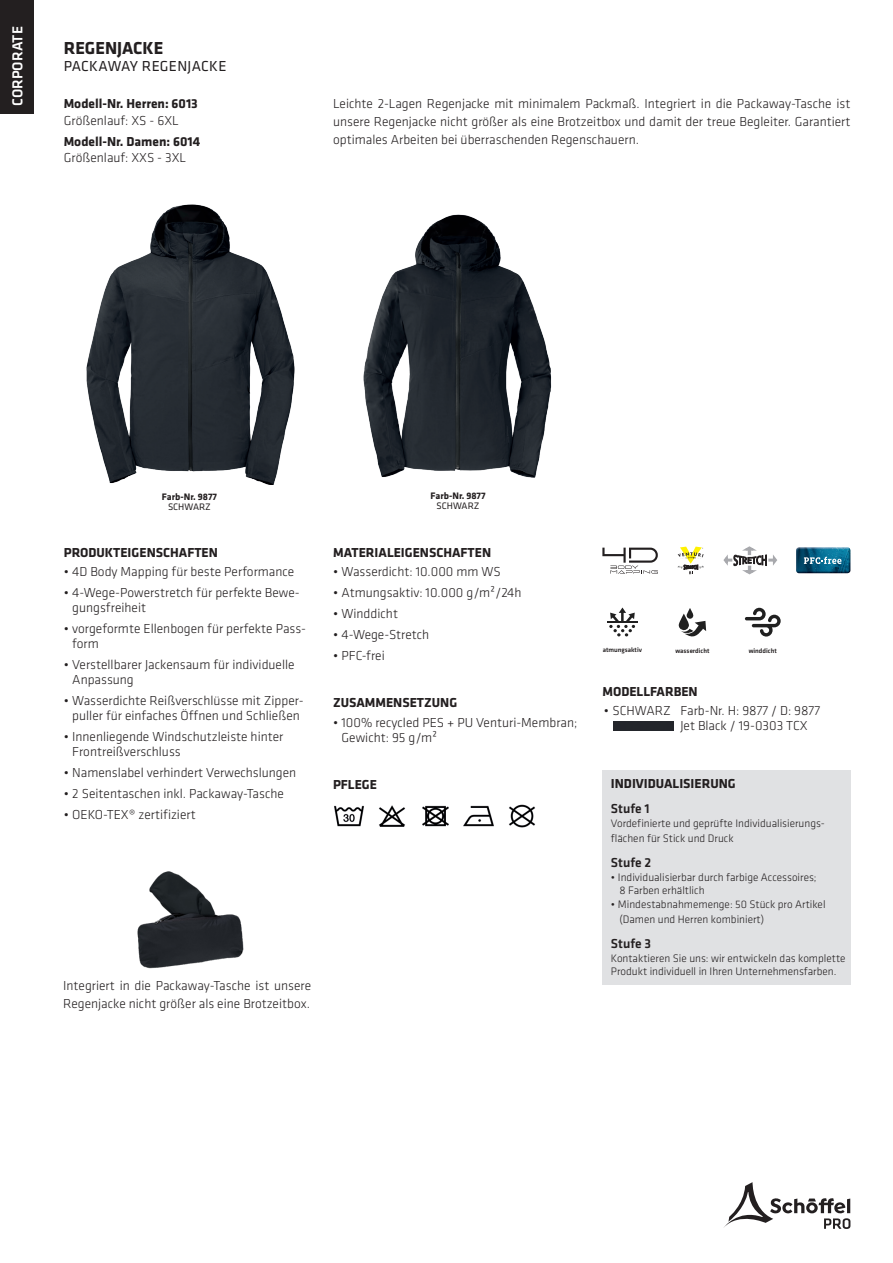
<style>
.page{position:relative;width:893px;height:1263px;background:#fff}
.page>*{position:absolute;margin:0;border:0;box-sizing:border-box;transform-origin:0 0}
.Titel{font:18px "Klavika Basic Bold zmod";color:#231f20}
.Titel-2{font:15px "Klavika Basic Regular zmod";letter-spacing:.02em;color:#231f20}
.t1{font:500 15px "Klavika Basic";color:#fff}
.fließtext_blocksatz{font:13.5px/15px "Klavika Basic Light zmod";color:#231f20}
.fließtext{font:13.5px/16.5px "Klavika Basic Bold zmod";color:#231f20}
.Unterpunkte{font:13.5px "Klavika Basic Bold zmod";color:#231f20}
.Störer_Unterpunkte{font:13.5px "Klavika Basic Bold zmod";color:#231f20}
.Störer{font:500 13.5px "Klavika Basic";color:#231f20}
.Störer_USP_Text_Grad{font:11.25px/13.5px "Klavika Basic Light zmod";color:#231f20}
.Störer-2{font:11.25px/15px "Klavika Basic Light zmod";color:#231f20}
.Farbname{font:9.75px "Klavika Basic Bold zmod";color:#231f20}
.Farbname-2{font:9.75px "Klavika Basic Regular zmod";color:#231f20}
.Fließtext_linksb{font:500 6.75px "Klavika Basic";color:#231f20}
.s1{font-family:"Klavika Basic Light zmod"}
</style>
<div class="page">
<div style="left:0;top:0;width:34px;height:113px;background:#231f20"></div>
<svg style="left:724px;top:1182px;width:126px;height:47px"></svg>
<img style="left:334px;top:805px;width:30px;height:22px">
<img style="left:379px;top:805px;width:26px;height:22px">
<img style="left:422px;top:805px;width:27px;height:22px">
<img style="left:463px;top:805px;width:31px;height:22px">
<img style="left:509px;top:804px;width:26px;height:24px">
<img style="left:363px;top:214px;width:189px;height:264px">
<img style="left:86px;top:204px;width:209px;height:281px">
<svg style="left:602px;top:548px;width:56px;height:26px"></svg>
<img style="left:798px;top:573px;width:50px;height:1px">
<img style="left:796px;top:547px;width:54px;height:26px">
<svg style="left:804px;top:557px;width:37px;height:7px"></svg>
<svg style="left:678px;top:547px;width:26px;height:27px"></svg>
<svg style="left:723px;top:546px;width:54px;height:28px"></svg>
<svg style="left:609px;top:607px;width:26px;height:29px"></svg>
<hr style="left:607px;top:621px;width:30px;height:2px;background:#202020">
<svg style="left:679px;top:608px;width:27px;height:29px"></svg>
<svg style="left:745px;top:608px;width:36px;height:29px"></svg>
<img style="left:613px;top:721px;width:60px;height:9px">
<div style="left:602px;top:771px;width:248px;height:214px;background:#e0e1e3"></div>
<img style="left:137px;top:871px;width:107px;height:98px">
<p class="t1" style="left:8px;top:106px;width:81px;rotate:-90deg">CORPORATE</p>
<p class="Titel" style="left:64px;top:35px;width:101px">REGENJACKE</p>
<p class="Titel-2" style="left:64px;top:56px;width:164px">PACKAWAY REGENJACKE</p>
<p class="fließtext" style="left:64px;top:95px;width:136px">Modell-Nr. Herren: 6013<br><span class="s1">Größenlauf: XS - 6XL</span></p>
<p class="fließtext" style="left:64px;top:132px;width:138px">Modell-Nr. Damen: 6014<br><span class="s1">Größenlauf: XXS - 3XL</span></p>
<p class="fließtext_blocksatz" style="left:333px;top:94px;width:519px;line-height:18px;text-align:justify">Leichte 2-Lagen Regenjacke mit minimalem Packmaß. Integriert in die Packaway-Tasche ist unsere Regenjacke nicht größer als eine Brotzeitbox und damit der treue Begleiter. Garantiert optimales Arbeiten bei überraschenden Regenschauern.</p>
<p class="Farbname" style="left:162px;top:489px;width:56px">Farb-Nr. 9877</p>
<p class="Farbname-2" style="left:168px;top:501px;width:44px">SCHWARZ</p>
<p class="Unterpunkte" style="left:64px;top:542px;width:156px">PRODUKTEIGENSCHAFTEN</p>
<p class="fließtext_blocksatz" style="left:64px;top:564px;width:232px">• 4D Body Mapping für beste Performance</p>
<p class="fließtext_blocksatz" style="left:72px;top:585px;width:229px;text-indent:-9px">• 4-Wege-Powerstretch für perfekte Bewe&shy;gungsfreiheit</p>
<p class="fließtext_blocksatz" style="left:72px;top:621px;width:235px;text-indent:-9px">• vorgeformte Ellenbogen für perfekte Pass&shy;form</p>
<p class="fließtext_blocksatz" style="left:72px;top:657px;width:224px;text-indent:-9px">• Verstellbarer Jackensaum für individuelle<br>Anpassung</p>
<p class="fließtext_blocksatz" style="left:64px;top:693px;width:242px;text-align:center">• Wasserdichte Reißverschlüsse mit Zipper&shy;puller für einfaches Öffnen und Schließen</p>
<p class="fließtext_blocksatz" style="left:72px;top:729px;width:213px;text-indent:-9px">• Innenliegende Windschutzleiste hinter<br>Frontreißverschluss</p>
<p class="fließtext_blocksatz" style="left:64px;top:765px;width:234px">• Namenslabel verhindert Verwechslungen</p>
<p class="fließtext_blocksatz" style="left:64px;top:786px;width:222px">• 2 Seitentaschen inkl. Packaway-Tasche</p>
<p class="fließtext_blocksatz" style="left:64px;top:806px;width:133px">• OEKO-TEX® zertifiziert</p>
<p class="Farbname" style="left:431px;top:488px;width:56px">Farb-Nr. 9877</p>
<p class="Farbname-2" style="left:437px;top:499px;width:44px">SCHWARZ</p>
<p class="Unterpunkte" style="left:333px;top:542px;width:160px">MATERIALEIGENSCHAFTEN</p>
<p class="fließtext_blocksatz" style="left:333px;top:564px;width:169px">• Wasserdicht: 10.000 mm WS</p>
<p class="fließtext_blocksatz" style="left:333px;top:585px;width:190px">• Atmungsaktiv: 10.000 g/m²/24h</p>
<p class="fließtext_blocksatz" style="left:333px;top:606px;width:66px">• Winddicht</p>
<p class="fließtext_blocksatz" style="left:333px;top:627px;width:98px">• 4-Wege-Stretch</p>
<p class="fließtext_blocksatz" style="left:333px;top:648px;width:53px">• PFC-frei</p>
<p class="Unterpunkte" style="left:333px;top:693px;width:126px">ZUSAMMENSETZUNG</p>
<p class="fließtext_blocksatz" style="left:342px;top:714px;width:237px;text-indent:-9px">• 100% recycled PES + PU Venturi-Membran;<br>Gewicht: 95 g/m²</p>
<p class="Unterpunkte" style="left:333px;top:775px;width:45px">PFLEGE</p>
<p class="fließtext_blocksatz" style="left:63px;top:976px;width:250px;line-height:18px">Integriert in die Packaway-Tasche ist unsere<br>Regenjacke nicht größer als eine Brotzeitbox.</p>
<p class="Fließtext_linksb" style="left:603px;top:646px;width:41px">atmungsaktiv</p>
<p class="Fließtext_linksb" style="left:676px;top:646px;width:35px">wasserdicht</p>
<p class="Fließtext_linksb" style="left:749px;top:646px;width:30px">winddicht</p>
<p class="Unterpunkte" style="left:602px;top:682px;width:97px">MODELLFARBEN</p>
<p class="fließtext_blocksatz" style="left:680px;top:703px;width:141px;text-indent:-76px">• SCHWARZ Farb-Nr. H: 9877 / D: 9877<br>Jet Black / 19-0303 TCX</p>
<p class="Störer_Unterpunkte" style="left:611px;top:773px;width:126px">INDIVIDUALISIERUNG</p>
<p class="Störer" style="left:611px;top:799px;width:40px">Stufe 1</p>
<p class="Störer-2" style="left:611px;top:815px;width:215px">Vordefinierte und geprüfte Individualisierungs&shy;flächen für Stick und Druck</p>
<p class="Störer" style="left:611px;top:853px;width:42px">Stufe 2</p>
<p class="Störer_USP_Text_Grad" style="left:619px;top:870px;width:199px;text-indent:-9px">• Individualisierbar durch farbige Accessoires;<br>8 Farben erhältlich</p>
<p class="Störer_USP_Text_Grad" style="left:619px;top:896px;width:208px;line-height:15px;text-indent:-9px">• Mindestabnahmemenge: 50 Stück pro Artikel (Damen und Herren kombiniert)</p>
<p class="Störer" style="left:611px;top:934px;width:42px">Stufe 3</p>
<p class="Störer_USP_Text_Grad" style="left:611px;top:951px;width:236px">Kontaktieren Sie uns: wir entwickeln das komplette<br>Produkt individuell in Ihren Unternehmensfarben.</p>
</div>
